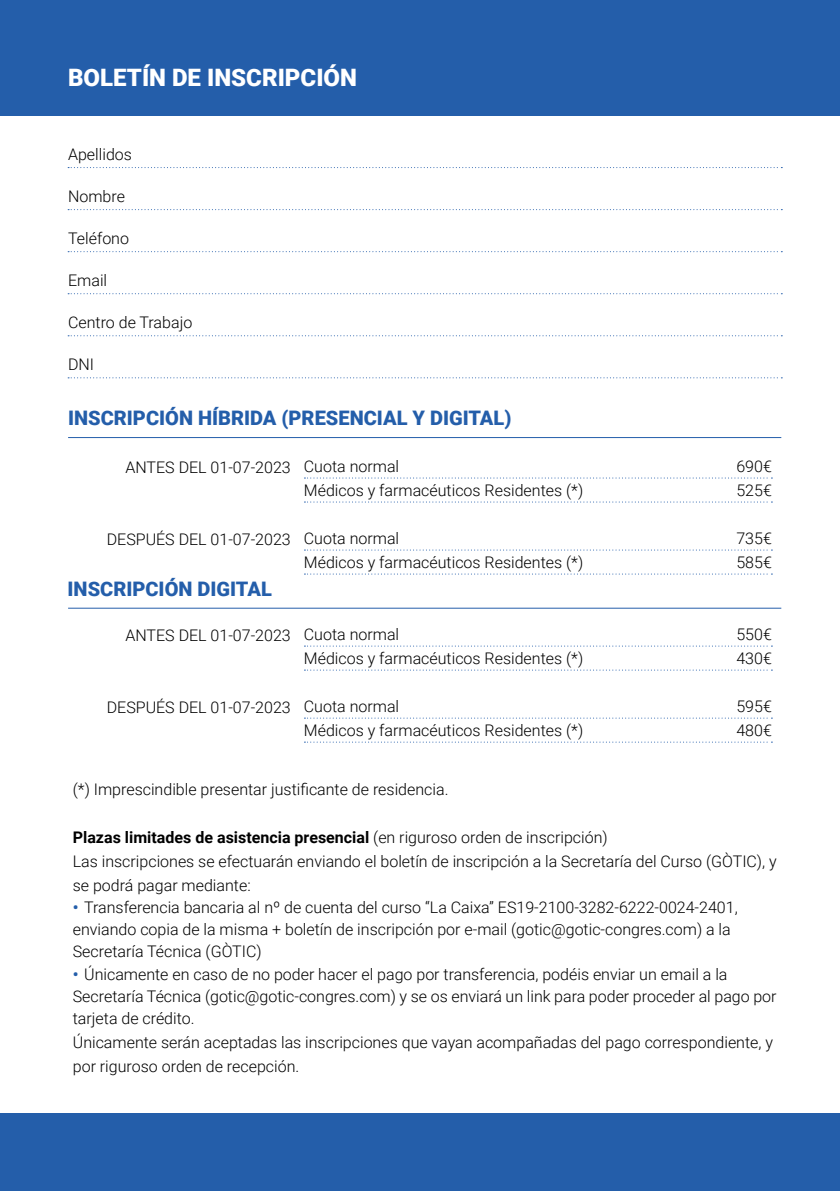
<style>
.page{position:relative;width:840px;height:1191px;background:#fff}
.page>*{position:absolute;margin:0;border:0;box-sizing:border-box;transform-origin:0 0}
.t1{font:900 24px "Roboto";color:#fff}
.t2{font:900 20px "Roboto";color:#245eaa}
.t3{font:300 16px/22px "Roboto";color:#000}
.s1{font-weight:700}
.s2{font-weight:700;color:#245eaa}
</style>
<div class="page">
<div style="left:0;top:0;width:839px;height:116px;background:#245eaa"></div>
<div style="left:0;top:1113px;width:839px;height:78px;background:#245eaa"></div>
<svg style="left:68px;top:167px;width:710px;height:1px"></svg>
<svg style="left:68px;top:209px;width:710px;height:1px"></svg>
<svg style="left:68px;top:251px;width:710px;height:1px"></svg>
<svg style="left:68px;top:293px;width:710px;height:1px"></svg>
<svg style="left:68px;top:335px;width:710px;height:1px"></svg>
<svg style="left:68px;top:377px;width:710px;height:1px"></svg>
<svg style="left:304px;top:477px;width:468px;height:1px"></svg>
<svg style="left:304px;top:501px;width:468px;height:1px"></svg>
<svg style="left:304px;top:549px;width:468px;height:1px"></svg>
<svg style="left:304px;top:573px;width:468px;height:1px"></svg>
<svg style="left:304px;top:645px;width:468px;height:1px"></svg>
<svg style="left:304px;top:669px;width:468px;height:1px"></svg>
<svg style="left:304px;top:717px;width:468px;height:1px"></svg>
<svg style="left:304px;top:741px;width:468px;height:1px"></svg>
<hr style="left:68px;top:437px;width:712px;height:1px;background:#245eaa">
<hr style="left:68px;top:607px;width:712px;height:1px;background:#245eaa">
<h1 class="t1" style="left:68px;top:61px;width:290px">BOLETÍN DE INSCRIPCIÓN</h1>
<p class="t3" style="left:68px;top:143px;width:65px">Apellidos</p>
<p class="t3" style="left:68px;top:185px;width:58px">Nombre</p>
<p class="t3" style="left:68px;top:227px;width:62px">Teléfono</p>
<p class="t3" style="left:68px;top:269px;width:41px">Email</p>
<p class="t3" style="left:68px;top:311px;width:126px">Centro de Trabajo</p>
<p class="t3" style="left:68px;top:353px;width:28px">DNI</p>
<p class="t2" style="left:68px;top:404px;width:444px">INSCRIPCIÓN HÍBRIDA (PRESENCIAL Y DIGITAL)</p>
<p class="t3" style="left:125px;top:455px;width:167px">ANTES DEL 01-07-2023</p>
<p class="t3" style="left:107px;top:527px;width:185px">DESPUÉS DEL 01-07-2023</p>
<p class="t2" style="left:68px;top:575px;width:206px">INSCRIPCIÓN DIGITAL</p>
<p class="t3" style="left:125px;top:623px;width:167px">ANTES DEL 01-07-2023</p>
<p class="t3" style="left:107px;top:695px;width:185px">DESPUÉS DEL 01-07-2023</p>
<p class="t3" style="left:304px;top:454px;width:97px">Cuota normal</p>
<p class="t3" style="left:736px;top:454px;width:37px">690€</p>
<p class="t3" style="left:304px;top:478px;width:281px">Médicos y farmacéuticos Residentes (*)</p>
<p class="t3" style="left:736px;top:478px;width:37px">525€</p>
<p class="t3" style="left:304px;top:526px;width:97px">Cuota normal</p>
<p class="t3" style="left:736px;top:526px;width:37px">735€</p>
<p class="t3" style="left:304px;top:550px;width:281px">Médicos y farmacéuticos Residentes (*)</p>
<p class="t3" style="left:736px;top:550px;width:37px">585€</p>
<p class="t3" style="left:304px;top:622px;width:97px">Cuota normal</p>
<p class="t3" style="left:736px;top:622px;width:37px">550€</p>
<p class="t3" style="left:304px;top:646px;width:281px">Médicos y farmacéuticos Residentes (*)</p>
<p class="t3" style="left:736px;top:646px;width:37px">430€</p>
<p class="t3" style="left:304px;top:694px;width:97px">Cuota normal</p>
<p class="t3" style="left:736px;top:694px;width:37px">595€</p>
<p class="t3" style="left:304px;top:718px;width:281px">Médicos y farmacéuticos Residentes (*)</p>
<p class="t3" style="left:736px;top:718px;width:37px">480€</p>
<p class="t3" style="left:73px;top:778px;width:377px">(*) Imprescindible presentar justificante de residencia.</p>
<p class="t3" style="left:73px;top:825px;width:705px;line-height:24px"><span class="s1">Plazas limitades de asistencia presencial</span> (en riguroso orden de inscripción)<br>Las inscripciones se efectuarán enviando el boletín de inscripción a la Secretaría del Curso (GÒTIC), y se podrá pagar mediante:</p>
<p class="t3" style="left:73px;top:896px;width:666px"><span class="s2">•</span> Transferencia bancaria al nº de cuenta del curso “La Caixa” ES19-2100-3282-6222-0024-2401, enviando copia de la misma + boletín de inscripción por e-mail (gotic@gotic-congres.com) a la<br>Secretaría Técnica (GÒTIC)</p>
<p class="t3" style="left:73px;top:962px;width:704px"><span class="s2">•</span> Únicamente en caso de no poder hacer el pago por transferencia, podéis enviar un email a la<br>Secretaría Técnica (gotic@gotic-congres.com) y se os enviará un link para poder proceder al pago por tarjeta de crédito.</p>
<p class="t3" style="left:73px;top:1029px;width:701px;line-height:24px">Únicamente serán aceptadas las inscripciones que vayan acompañadas del pago correspondiente, y por riguroso orden de recepción.</p>
</div>
